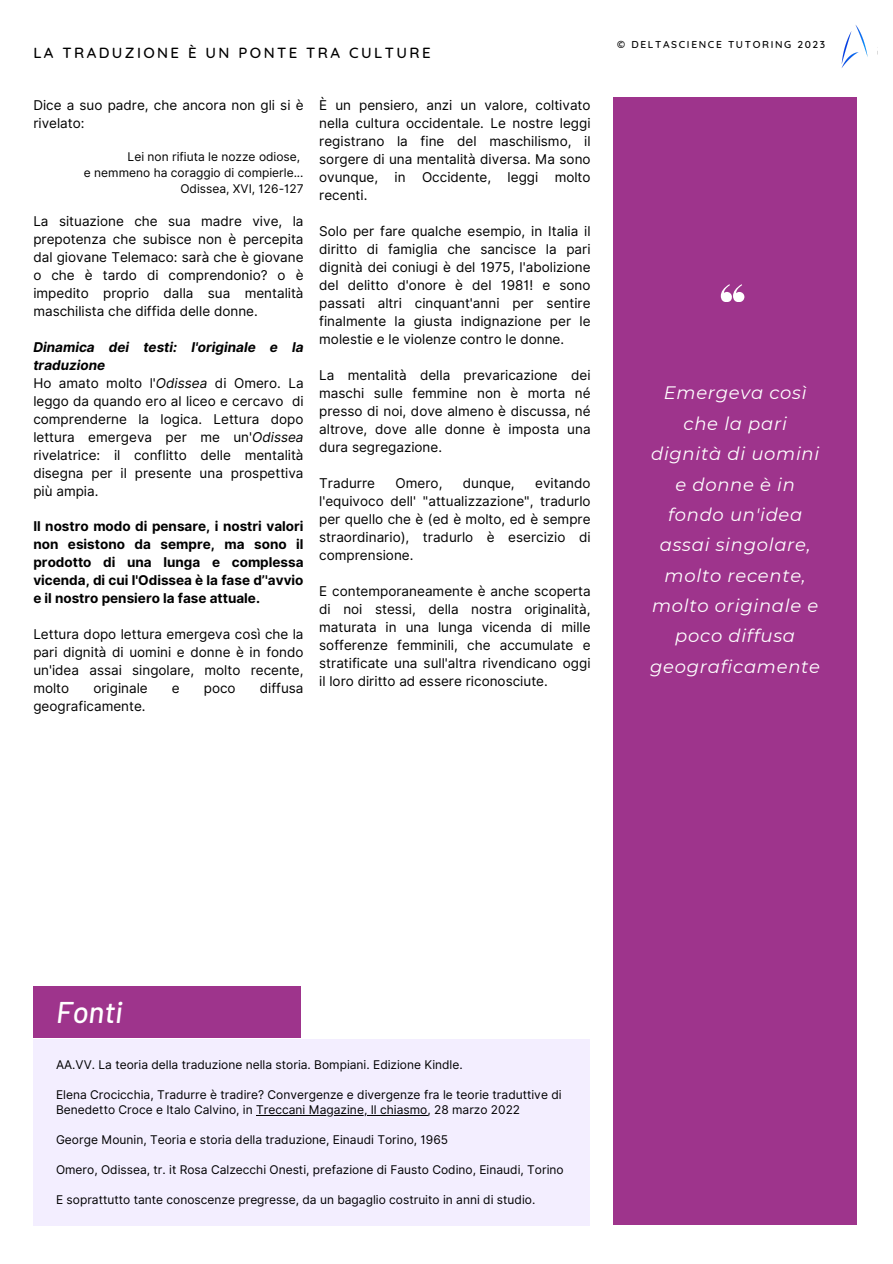
<style>
.page{position:relative;width:893px;height:1264px;background:#fff}
.page>*{position:absolute;margin:0;border:0;box-sizing:border-box;transform-origin:0 0}
.t1{font:italic 500 30px "Barlow";color:#fff}
.t2{font:italic 18px/30.3px "Montserrat";letter-spacing:.04em;color:#fff;text-align:center}
.t3{font:500 15px "Quicksand";letter-spacing:.16em;color:#000}
.t4{font:13.5px/18px "Inter";color:#000;text-align:justify}
.t5{font:700 13.5px/18px "Inter";color:#000;text-align:justify}
.t6{font:italic 700 13.5px/18px "Inter";color:#000}
.t7{font:12px/15px "Inter";color:#000}
.t8{font:500 10.2px "Quicksand";letter-spacing:.16em;color:#000}
.s1{font-style:italic}
</style>
<div class="page">
<div style="left:613px;top:98px;width:243px;height:1126px;background:#9e348c"></div>
<svg style="left:720px;top:284px;width:24px;height:17px"></svg>
<img style="left:841px;top:25px;width:27px;height:43px">
<div style="left:33px;top:1038px;width:557px;height:187px;background:#f3eeff"></div>
<hr style="left:256px;top:1114px;width:171px;height:1px;background:#000">
<div style="left:33px;top:986px;width:268px;height:52px;background:#9e348c"></div>
<p class="t3" style="left:33px;top:43px;width:398px">LA TRADUZIONE È UN PONTE TRA CULTURE</p>
<p class="t4" style="left:33px;top:96px;width:272px">Dice a suo padre, che ancora non gli si è rivelato:</p>
<p class="t7" style="left:128px;top:149px;width:174px">Lei non rifiuta le nozze odiose,</p>
<p class="t7" style="left:84px;top:165px;width:221px">e nemmeno ha coraggio di compierle...</p>
<p class="t7" style="left:180px;top:181px;width:125px">Odissea, XVI, 126-127</p>
<p class="t4" style="left:33px;top:212px;width:272px">La situazione che sua madre vive, la prepotenza che subisce non è percepita dal giovane Telemaco: sarà che è giovane o che è tardo di comprendonio? o è impedito proprio dalla sua mentalità maschilista che diffida delle donne.</p>
<p class="t6" style="left:33px;top:337px;width:272px">Dinamica dei testi: l'originale e la traduzione</p>
<p class="t4" style="left:33px;top:373px;width:272px">Ho amato molto l'<span class="s1">Odissea</span> di Omero. La leggo da quando ero al liceo e cercavo di comprenderne la logica. Lettura dopo lettura emergeva per me un'<span class="s1">Odissea </span>rivelatrice: il conflitto delle mentalità disegna per il presente una prospettiva più ampia.</p>
<p class="t5" style="left:33px;top:517px;width:272px">Il nostro modo di pensare, i nostri valori non esistono da sempre, ma sono il prodotto di una lunga e complessa vicenda, di cui l'Odissea è la fase d’'avvio e il nostro pensiero la fase attuale.</p>
<p class="t4" style="left:33px;top:625px;width:272px">Lettura dopo lettura emergeva così che la pari dignità di uomini e donne è in fondo un'idea assai singolare, molto recente, molto</p>
<p class="t4" style="left:93px;top:679px;width:56px">originale</p>
<p class="t4" style="left:172px;top:679px;width:9px">e</p>
<p class="t4" style="left:204px;top:679px;width:33px">poco</p>
<p class="t4" style="left:260px;top:679px;width:45px">diffusa</p>
<p class="t4" style="left:33px;top:697px;width:114px">geograficamente.</p>
<p class="t4" style="left:319px;top:96px;width:273px">È un pensiero, anzi un valore, coltivato nella cultura occidentale. Le nostre leggi registrano la fine del maschilismo, il sorgere di una mentalità diversa. Ma sono ovunque, in Occidente, leggi molto recenti.</p>
<p class="t4" style="left:319px;top:222px;width:273px">Solo per fare qualche esempio, in Italia il diritto di famiglia che sancisce la pari dignità dei coniugi è del 1975, l'abolizione del delitto d'onore è del 1981! e sono passati altri cinquant'anni per sentire finalmente la giusta indignazione per le molestie e le violenze contro le donne.</p>
<p class="t4" style="left:319px;top:366px;width:273px">La mentalità della prevaricazione dei maschi sulle femmine non è morta né presso di noi, dove almeno è discussa, né altrove, dove alle donne è imposta una dura segregazione.</p>
<p class="t4" style="left:319px;top:474px;width:57px">Tradurre</p>
<p class="t4" style="left:395px;top:474px;width:48px">Omero,</p>
<p class="t4" style="left:463px;top:474px;width:53px">dunque,</p>
<p class="t4" style="left:319px;top:474px;width:273px;text-indent:216px">evitando l'equivoco dell' "attualizzazione", tradurlo per quello che è (ed è molto, ed è sempre straordinario), tradurlo è esercizio di comprensione.</p>
<p class="t4" style="left:319px;top:582px;width:273px">E contemporaneamente è anche scoperta di noi stessi, della nostra originalità, maturata in una lunga vicenda di mille sofferenze femminili, che accumulate e stratificate una sull'altra rivendicano oggi il loro diritto ad essere riconosciute.</p>
<p class="t8" style="left:617px;top:38px;width:209px">© DELTASCIENCE TUTORING 2023</p>
<p class="t2" style="left:650px;top:378px;width:171px">Emergeva così che la pari dignità di uomini e donne è in fondo un'idea assai singolare, molto recente, molto originale e poco diffusa geograficamente</p>
<p class="t1" style="left:56px;top:993px;width:68px">Fonti</p>
<p class="t7" style="left:56px;top:1057px;width:408px">AA.VV. La teoria della traduzione nella storia. Bompiani. Edizione Kindle.</p>
<p class="t7" style="left:56px;top:1086px;width:507px">Elena Crocicchia, Tradurre è tradire? Convergenze e divergenze fra le teorie traduttive di<br>Benedetto Croce e Italo Calvino, in Treccani Magazine, Il chiasmo, 28 marzo 2022</p>
<p class="t7" style="left:56px;top:1131px;width:393px">George Mounin, Teoria e storia della traduzione, Einaudi Torino, 1965</p>
<p class="t7" style="left:56px;top:1161px;width:509px">Omero, Odissea, tr. it Rosa Calzecchi Onesti, prefazione di Fausto Codino, Einaudi, Torino</p>
<p class="t7" style="left:56px;top:1191px;width:480px">E soprattutto tante conoscenze pregresse, da un bagaglio costruito in anni di studio.</p>
</div>
